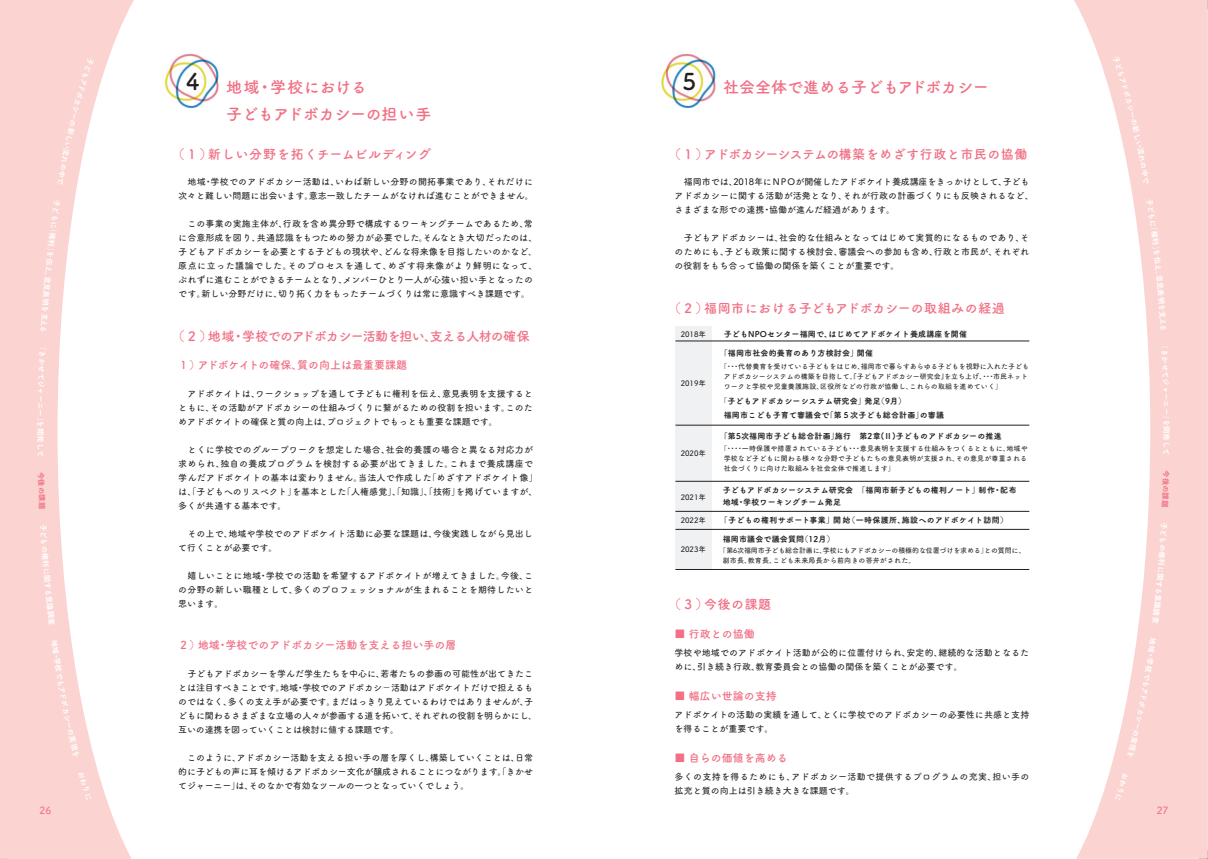
<style>
.page{position:relative;width:1208px;height:859px;background:#fff}
.page>*{position:absolute;margin:0;border:0;box-sizing:border-box;transform-origin:0 0}
.t1{font:16px/27px "Tsuku A Rd Gothic Std B";letter-spacing:-.02em;color:#f17085}
.t2{font:16px "Tsuku A Rd Gothic Std B";color:#f17085}
.t3{font:13px "Tsuku A Rd Gothic Std B";letter-spacing:.04em;color:#f17085}
.t4{font:13px "Tsuku A Rd Gothic Std B";letter-spacing:-.06em;color:#f17085}
.t5{font:13px "Tsuku A Rd Gothic Std B";letter-spacing:.06em;color:#f17085}
.t6{font:13px "Tsuku A Rd Gothic Std B";letter-spacing:-.02em;color:#f17085}
.t7{font:11px "Tsuku A Rd Gothic Std B";color:#f17085}
.t8{font:10px "Tsuku A Rd Gothic Std D";color:#f17085}
.t9{font:9px/14px "Tsuku A Rd Gothic Std D";letter-spacing:.01em;color:#231f20}
.t10{font:9px/14px "Tsuku A Rd Gothic Std D";letter-spacing:.035em;color:#231f20}
.t11{font:8px/14px "Tsuku A Rd Gothic Std E";letter-spacing:.02em;color:#231f20}
.t12{font:8px "Tsuku A Rd Gothic Std E";letter-spacing:.04em;color:#231f20}
.t13{font:7.5px "Tsuku A Rd Gothic Std E";letter-spacing:-.025em;color:#fff}
.t14{font:7.5px "Tsuku A Rd Gothic Std D";color:#231f20}
.t15{font:7.5px "Tsuku A Rd Gothic Std E";color:#f17085}
.t16{font:7px/10px "Tsuku A Rd Gothic Std D";letter-spacing:.02em;color:#231f20;text-align:justify}
.t17{font:7px/10px "Tsuku A Rd Gothic Std D";letter-spacing:-.02em;color:#231f20}
.s1{font-family:"Tsuku A Rd Gothic Std D";font-size:7px}
</style>
<div class="page">
<div style="left:675px;top:326px;width:37px;height:243px;background:#f0f1f2"></div>
<img style="left:162px;top:49px;width:60px;height:60px;border-radius:30px">
<div style="left:182px;top:72px;width:21px;height:20px;background:#fff;border-radius:50%"></div>
<img style="left:659px;top:49px;width:59px;height:60px;border-radius:30px">
<div style="left:678px;top:72px;width:21px;height:20px;background:#fff;border-radius:50%"></div>
<hr style="left:675px;top:341px;width:354px;height:1px;background:#231f20">
<hr style="left:675px;top:481px;width:354px;height:1px;background:#231f20">
<hr style="left:675px;top:511px;width:354px;height:1px;background:#231f20">
<hr style="left:675px;top:529px;width:354px;height:1px;background:#231f20">
<hr style="left:675px;top:425px;width:354px;height:1px;background:#231f20">
<hr style="left:675px;top:569px;width:354px;height:1px;background:#231f20">
<svg style="left:1074px;top:0;width:133px;height:859px;fill:#fbd3d1"></svg>
<svg style="left:0;top:0;width:134px;height:859px;fill:#fbd3d1"></svg>
<svg style="left:1112px;top:56px;width:37px;height:128px"></svg>
<svg style="left:1146px;top:198px;width:11px;height:33px"></svg>
<svg style="left:1156px;top:282px;width:9px;height:21px"></svg>
<svg style="left:1161px;top:346px;width:7px;height:9px"></svg>
<svg style="left:1163px;top:449px;width:6px;height:6px"></svg>
<svg style="left:1162px;top:471px;width:7px;height:6px"></svg>
<svg style="left:1160px;top:522px;width:7px;height:7px"></svg>
<svg style="left:1156px;top:559px;width:9px;height:21px"></svg>
<svg style="left:1152px;top:608px;width:8px;height:15px"></svg>
<svg style="left:1127px;top:638px;width:29px;height:120px"></svg>
<svg style="left:1114px;top:773px;width:14px;height:28px"></svg>
<svg style="left:57px;top:57px;width:37px;height:128px"></svg>
<svg style="left:53px;top:199px;width:8px;height:8px"></svg>
<svg style="left:45px;top:258px;width:8px;height:16px"></svg>
<svg style="left:39px;top:348px;width:7px;height:8px"></svg>
<svg style="left:38px;top:451px;width:5px;height:5px"></svg>
<svg style="left:39px;top:501px;width:7px;height:8px"></svg>
<svg style="left:40px;top:524px;width:7px;height:7px"></svg>
<svg style="left:42px;top:560px;width:9px;height:22px"></svg>
<svg style="left:47px;top:610px;width:9px;height:15px"></svg>
<svg style="left:51px;top:639px;width:29px;height:118px"></svg>
<svg style="left:78px;top:772px;width:14px;height:28px"></svg>
<p class="t13" style="left:62px;top:208px;width:27px;rotate:98deg">ども「に</p>
<p class="t13" style="left:59px;top:233px;width:27px;rotate:97deg">権利を」</p>
<p class="t13" style="left:54px;top:276px;width:31px;rotate:95deg">意見表明</p>
<p class="t13" style="left:51px;top:306px;width:29px;rotate:94deg">を支える</p>
<p class="t13" style="left:48px;top:358px;width:31px;rotate:92deg">かせてジ</p>
<p class="t13" style="left:47px;top:387px;width:31px;rotate:91deg">ャーニー</p>
<p class="t13" style="left:47px;top:417px;width:35px;rotate:90deg">を」開発し</p>
<p class="t15" style="left:47px;top:472px;width:31px;rotate:88deg">今後の課</p>
<p class="t13" style="left:49px;top:530px;width:31px;rotate:86deg">どもの権</p>
<p class="t13" style="left:53px;top:582px;width:30px;rotate:84deg">する意識</p>
<h1 class="t1" style="left:226px;top:73px;width:207px;text-indent:-40px"><sup>4</sup> 地域・学校における<br>子どもアドボカシーの担い手</h1>
<h2 class="t5" style="left:172px;top:144px;width:261px">（１）新しい分野を拓くチームビルディング</h2>
<p class="t9" style="left:178px;top:174px;width:357px">　地域・学校でのアドボカシー活動は、いわば新しい分野の開拓事業であり、それだけに次々と難しい問題に出会います。意志一致したチームがなければ進むことができません。</p>
<p class="t9" style="left:178px;top:216px;width:361px">　この事業の実施主体が、行政を含め異分野で構成するワーキングチームであるため、常に合意形成を図り、共通認識をもつための努力が必要でした。そんなとき大切だったのは、子どもアドボカシーを必要とする子どもの現状や、どんな将来像を目指したいのかなど､原点に立った議論でした。そのプロセスを通して、めざす将来像がより鮮明になって、ぶれずに進むことができるチームとなり、メンバーひとり一人が心強い担い手となったのです。新しい分野だけに、切り拓く力をもったチームづくりは常に意識すべき課題です。</p>
<h2 class="t4" style="left:172px;top:326px;width:359px">（２）地域・学校でのアドボカシー活動を担い、支える人材の確保</h2>
<p class="t7" style="left:178px;top:356px;width:230px">１）アドボケイトの確保、質の向上は最重要課題</p>
<p class="t9" style="left:178px;top:386px;width:356px;text-align:justify">　アドボケイトは、ワークショップを通して子どもに権利を伝え、意見表明を支援するとともに、その活動がアドボカシーの仕組みづくりに繋がるための役割を担います。このためアドボケイトの確保と質の向上は、プロジェクトでもっとも重要な課題です。</p>
<p class="t9" style="left:178px;top:442px;width:361px">　とくに学校でのグループワークを想定した場合、社会的養護の場合と異なる対応力が求められ、独自の養成プログラムを検討する必要が出てきました。これまで養成講座で学んだアドボケイトの基本は変わりません。当法人で作成した「めざすアドボケイト像」は、「子どもへのリスペクト」を基本とした「人権感覚」、「知識」、「技術」を掲げていますが、多くが共通する基本です。</p>
<p class="t9" style="left:178px;top:526px;width:356px">　その上で、地域や学校でのアドボケイト活動に必要な課題は、今後実践しながら見出して行くことが必要です。</p>
<p class="t9" style="left:178px;top:568px;width:356px;text-align:justify">　嬉しいことに地域・学校での活動を希望するアドボケイトが増えてきました。今後、この分野の新しい職種として、多くのプロフェッショナルが生まれることを期待したいと思います。</p>
<p class="t7" style="left:178px;top:636px;width:280px">２）地域・学校でのアドボカシー活動を支える担い手の層</p>
<p class="t9" style="left:178px;top:666px;width:356px;text-align:justify;text-indent:9px">子どもアドボカシーを学んだ学生たちを中心に、若者たちの参画の可能性が出てきたことは注目すべきことです。地域・学校でのアドボカシ－活動はアドボケイトだけで担えるものではなく、多くの支え手が必要です。まだはっきり見えているわけではありませんが、子どもに関わるさまざまな立場の人々が参画する道を拓いて、それぞれの役割を明らかにし､互いの連携を図っていくことは検討に値する課題です。</p>
<p class="t9" style="left:178px;top:750px;width:356px;text-align:justify">　このように、アドボカシー活動を支える担い手の層を厚くし、構築していくことは、日常的に子どもの声に耳を傾けるアドボカシー文化が醸成されることにつながります。「きかせてジャーニー」は、そのなかで有効なツールの一つとなっていくでしょう。</p>
<h1 class="t2" style="left:682px;top:75px;width:308px"><sup>5</sup> 社会全体で進める子どもアドボカシー</h1>
<h2 class="t3" style="left:668px;top:144px;width:361px">（１）アドボカシーシステムの構築をめざす行政と市民の協働</h2>
<p class="t9" style="left:674px;top:174px;width:361px;text-indent:9px">福岡市では、2018年にＮＰＯが開催したアドボケイト養成講座をきっかけとして、子どもアドボカシーに関する活動が活発となり、それが行政の計画づくりにも反映されるなど、さまざまな形での連携・協働が進んだ経過があります。</p>
<p class="t9" style="left:674px;top:230px;width:356px;text-align:justify">　子どもアドボカシーは、社会的な仕組みとなってはじめて実質的になるものであり、そのためにも、子ども政策に関する検討会、審議会への参加も含め、行政と市民が、それぞれの役割をもち合って協働の関係を築くことが重要です。</p>
<h2 class="t3" style="left:668px;top:298px;width:338px">（２）福岡市における子どもアドボカシーの取組みの経過</h2>
<p class="t14" style="left:680px;top:328px;width:27px">2018年</p>
<p class="t14" style="left:680px;top:377px;width:27px">2019年</p>
<p class="t14" style="left:680px;top:447px;width:27px">2020年</p>
<p class="t14" style="left:680px;top:491px;width:27px">2021年</p>
<p class="t14" style="left:680px;top:514px;width:27px">2022年</p>
<p class="t14" style="left:680px;top:544px;width:27px">2023年</p>
<p class="t11" style="left:723px;top:327px;width:245px">子どもNPOセンター福岡で、はじめてアドボケイト養成講座を開催</p>
<p class="t11" style="left:719px;top:345px;width:155px">「福岡市社会的養育のあり方検討会」開催</p>
<p class="t16" style="left:723px;top:361px;width:307px;text-indent:-4px">「・・・代替養育を受けている子どもをはじめ、福岡市で暮らすあらゆる子どもを視野に入れた子どもアドボカシーシステムの構築を目指して、『子どもアドボカシー研究会』を立ち上げ、・・・市民ネットワークと学校や児童養護施設、区役所などの行政が協働し、これらの取組を進めていく」</p>
<p class="t11" style="left:723px;top:393px;width:222px;text-indent:-4px"><span class="s1">「</span>子どもアドボカシーシステム研究会」発足（9月）<br>福岡市こども子育て審議会で「第５次子ども総合計画」の審議</p>
<p class="t11" style="left:719px;top:429px;width:283px">「第5次福岡市子ども総合計画」施行　第2章(Ⅱ)子どものアドボカシーの推進</p>
<p class="t16" style="left:723px;top:443px;width:305px;text-indent:-4px">「・・・・一時保護や措置されている子ども・・・意見表明を支援する仕組みをつくるとともに、地域や学校など子どもに関わる様々な分野で子どもたちの意見表明が支援され、その意見が尊重される社会づくりに向けた取組みを社会全体で推進します」</p>
<p class="t11" style="left:722px;top:483px;width:296px;line-height:12px">子どもアドボカシーシステム研究会　「福岡市新子どもの権利ノート」制作・配布地域・学校ワーキングチーム発足</p>
<p class="t11" style="left:722px;top:532px;width:113px">福岡市議会で議会質問（12月）</p>
<p class="t17" style="left:722px;top:545px;width:304px;text-indent:-4px">「第6次福岡市子ども総合計画に、学校にもアドボカシーの積極的な位置づけを求める」との質問に、副市長、教育長、こども未来局長から前向きの答弁がされた。</p>
<p class="t12" style="left:719px;top:513px;width:290px">「子どもの権利サポート事業」開始（一時保護所、施設へのアドボケイト訪問）</p>
<h2 class="t6" style="left:668px;top:594px;width:105px">（３）今後の課題</h2>
<p class="t7" style="left:674px;top:625px;width:82px">■ 行政との協働</p>
<p class="t9" style="left:674px;top:645px;width:356px">学校や地域でのアドボケイト活動が公的に位置付けられ、安定的、継続的な活動となるために、引き続き行政、教育委員会との協働の関係を築くことが必要です。</p>
<p class="t7" style="left:674px;top:687px;width:104px">■ 幅広い世論の支持</p>
<p class="t9" style="left:674px;top:707px;width:356px">アドボケイトの活動の実績を通して、とくに学校でのアドボカシーの必要性に共感と支持を得ることが重要です。</p>
<p class="t7" style="left:674px;top:749px;width:115px">■ 自らの価値を高める</p>
<p class="t10" style="left:674px;top:769px;width:356px">多くの支持を得るためにも、アドボカシー活動で提供するプログラムの充実、担い手の拡充と質の向上は引き続き大きな課題です。</p>
<p class="t13" style="left:1160px;top:230px;width:27px;rotate:83deg">権利」を</p>
<p class="t13" style="left:1163px;top:256px;width:27px;rotate:84deg">伝え、意</p>
<p class="t13" style="left:1167px;top:303px;width:29px;rotate:86deg">を支える</p>
<p class="t13" style="left:1171px;top:356px;width:31px;rotate:88deg">かせてジ</p>
<p class="t13" style="left:1172px;top:386px;width:31px;rotate:89deg">ャーニー</p>
<p class="t13" style="left:1172px;top:415px;width:35px;rotate:90deg">」を開発し</p>
<p class="t15" style="left:1172px;top:478px;width:31px;rotate:92deg">後の課題</p>
<p class="t13" style="left:1169px;top:529px;width:31px;rotate:94deg">どもの権</p>
<p class="t13" style="left:1165px;top:581px;width:30px;rotate:96deg">する意識</p>
<p class="t8" style="left:39px;top:802px;width:13px">26</p>
<p class="t8" style="left:1156px;top:802px;width:13px">27</p>
</div>
